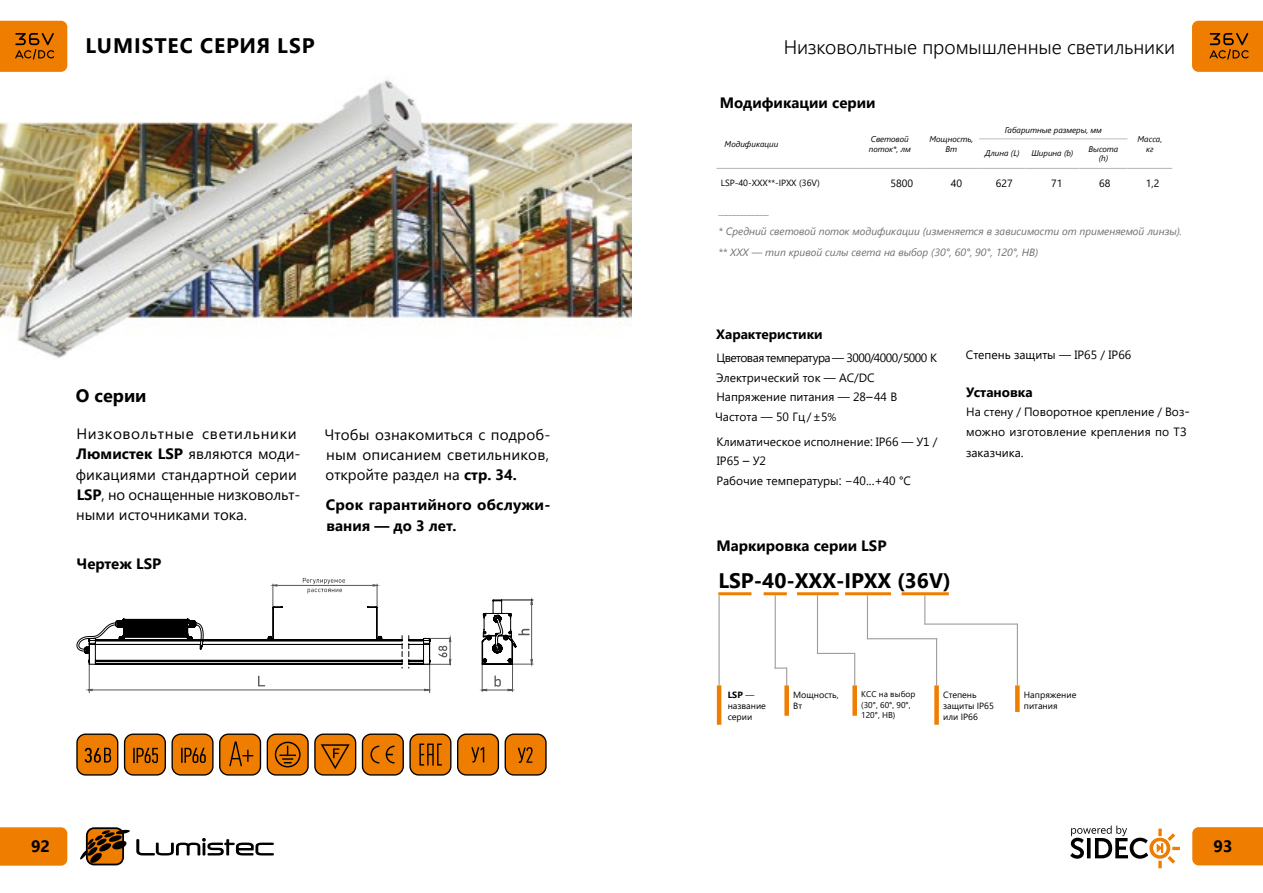
<style>
.page{position:relative;width:1263px;height:893px;background:#fff}
.page>*{position:absolute;margin:0;border:0;box-sizing:border-box;transform-origin:0 0}
.t1{font:700 21px "Segoe UI";color:#000}
.t2{font:700 21px "Segoe UI";letter-spacing:.03em;color:#000}
.t3{font:300 19.5px "Segoe UI";letter-spacing:-.005em;color:#000}
.t4{font:700 18px "Segoe UI";color:#000}
.t5{font:700 16.5px "Segoe UI";color:#000}
.t6{font:15px/20.2px "Segoe UI";letter-spacing:.005em;color:#000}
.t7{font:700 15px/21px "Segoe UI";color:#000}
.t8{font:700 13.5px "Segoe UI";color:#000}
.t9{font:12px/19.5px "Segoe UI";color:#000}
.t10{font:italic 10.5px/21.1px "Segoe UI";color:#706f6f}
.t11{font:10.5px "Segoe UI";color:#000}
.t12{font:300 10.5px "Segoe UI";color:#706f6f}
.t13{font:9px/10.8px "Segoe UI";color:#000}
.t14{font:8.4px/10.1px "Segoe UI";color:#000}
.t15{font:italic 8.25px/9.9px "Segoe UI";color:#000;text-align:center}
.s1{font-weight:700}
</style>
<div class="page">
<div style="left:0;top:827px;width:67px;height:39px;background:#ef7d00"></div>
<div style="left:1192px;top:827px;width:71px;height:38px;background:#ef7d00"></div>
<svg style="left:80px;top:827px;width:194px;height:38px"></svg>
<svg style="left:1070px;top:826px;width:110px;height:42px"></svg>
<svg style="left:0;top:21px;width:67px;height:51px;background:#dc7401"></svg>
<svg style="left:1192px;top:21px;width:71px;height:51px;background:#dd7401"></svg>
<img style="left:0;top:77px;width:631px;height:281px">
<hr style="left:979px;top:139px;width:46px;height:1px;background:#bcbcbc">
<hr style="left:1025px;top:139px;width:54px;height:1px;background:#bcbcbc">
<hr style="left:1079px;top:139px;width:48px;height:1px;background:#bcbcbc">
<hr style="left:716px;top:168px;width:140px;height:1px;background:#bcbcbc">
<hr style="left:856px;top:168px;width:68px;height:1px;background:#bcbcbc">
<hr style="left:924px;top:168px;width:55px;height:1px;background:#bcbcbc">
<hr style="left:979px;top:168px;width:46px;height:1px;background:#bcbcbc">
<hr style="left:1025px;top:168px;width:54px;height:1px;background:#bcbcbc">
<hr style="left:1079px;top:168px;width:48px;height:1px;background:#bcbcbc">
<hr style="left:1127px;top:168px;width:45px;height:1px;background:#bcbcbc">
<hr style="left:429px;top:662px;width:1px;height:31px;background:#575756">
<hr style="left:89px;top:662px;width:1px;height:31px;background:#575756">
<svg style="left:77px;top:578px;width:375px;height:90px"></svg>
<svg style="left:87px;top:676px;width:342px;height:15px"></svg>
<svg style="left:481px;top:599px;width:52px;height:92px"></svg>
<hr style="left:718px;top:592px;width:33px;height:3px;background:#ef7d00">
<hr style="left:764px;top:592px;width:23px;height:3px;background:#ef7d00">
<hr style="left:797px;top:592px;width:42px;height:3px;background:#ef7d00">
<hr style="left:845px;top:592px;width:46px;height:3px;background:#ef7d00">
<hr style="left:718px;top:595px;width:2px;height:90px;background:#9d9d9c">
<hr style="left:775px;top:595px;width:1px;height:74px;background:#9d9d9c">
<hr style="left:817px;top:595px;width:1px;height:59px;background:#9d9d9c">
<hr style="left:867px;top:595px;width:1px;height:44px;background:#9d9d9c">
<hr style="left:717px;top:685px;width:4px;height:40px;background:#ef7d00">
<hr style="left:867px;top:638px;width:70px;height:1px;background:#9d9d9c">
<hr style="left:817px;top:653px;width:38px;height:1px;background:#9d9d9c">
<div style="left:784px;top:685px;width:5px;height:31px;background:#ef7d00"></div>
<svg style="left:775px;top:667px;width:12px;height:18px"></svg>
<div style="left:852px;top:685px;width:5px;height:31px;background:#ef7d00"></div>
<hr style="left:854px;top:653px;width:1px;height:32px;background:#9d9d9c">
<div style="left:934px;top:685px;width:5px;height:40px;background:#ef7d00"></div>
<hr style="left:936px;top:638px;width:1px;height:47px;background:#9d9d9c">
<hr style="left:902px;top:592px;width:47px;height:3px;background:#ef7d00">
<hr style="left:924px;top:595px;width:1px;height:30px;background:#9d9d9c">
<div style="left:1015px;top:685px;width:5px;height:27px;background:#ef7d00"></div>
<hr style="left:1017px;top:623px;width:1px;height:62px;background:#9d9d9c">
<hr style="left:925px;top:623px;width:92px;height:2px;background:#9d9d9c">
<svg style="left:76px;top:733px;width:42px;height:43px;background:#c36e11"></svg>
<svg style="left:267px;top:733px;width:89px;height:43px;background:#c5751e"></svg>
<svg style="left:362px;top:733px;width:89px;height:43px;background:#ca781e"></svg>
<svg style="left:457px;top:733px;width:42px;height:43px;background:#cd7210"></svg>
<svg style="left:124px;top:733px;width:137px;height:43px;background:#c87923"></svg>
<svg style="left:505px;top:733px;width:42px;height:43px;background:#cd7311"></svg>
<h1 class="t2" style="left:86px;top:26px;width:231px">LUMISTEC СЕРИЯ LSP</h1>
<h2 class="t3" style="left:784px;top:28px;width:393px">Низковольтные промышленные светильники</h2>
<p class="t7" style="left:720px;top:91px;width:157px">Модификации серии</p>
<p class="t15" style="left:725px;top:138px;width:55px">Модификации</p>
<p class="t15" style="left:869px;top:133px;width:43px;text-align:left">Световой поток*, лм</p>
<p class="t15" style="left:929px;top:133px;width:46px">Мощность,<br>Вт</p>
<p class="t15" style="left:1005px;top:123px;width:99px">Габаритные размеры, мм</p>
<p class="t15" style="left:985px;top:147px;width:36px">Длина (L)</p>
<p class="t15" style="left:1031px;top:147px;width:44px">Ширина (b)</p>
<p class="t15" style="left:1088px;top:142px;width:31px">Высота (h)</p>
<p class="t15" style="left:1137px;top:133px;width:26px">Масса, кг</p>
<h3 class="t4" style="left:76px;top:379px;width:72px">О серии</h3>
<p class="t6" style="left:76px;top:422px;width:226px">Низковольтные светильники<br><span class="s1">Люмистек LSP</span> являются моди&shy;фикациями стандартной серии<br><span class="s1">LSP</span>, но оснащенные низковольт&shy;ными источниками тока.</p>
<p class="t6" style="left:324px;top:423px;width:227px;text-align:justify">Чтобы ознакомиться с подроб&shy;ным описанием светильников, откройте раздел на <span class="s1">стр. 34.</span></p>
<p class="t7" style="left:326px;top:493px;width:226px">Срок гарантийного обслужи&shy;вания — до 3 лет.</p>
<p class="t7" style="left:77px;top:552px;width:86px">Чертеж LSP</p>
<p class="t13" style="left:721px;top:177px;width:101px">LSP-40-XXX**-IPXX (36V)</p>
<p class="t11" style="left:890px;top:173px;width:24px">5800</p>
<p class="t11" style="left:951px;top:173px;width:13px">40</p>
<p class="t11" style="left:996px;top:173px;width:18px">627</p>
<p class="t11" style="left:1051px;top:173px;width:13px">71</p>
<p class="t11" style="left:1099px;top:173px;width:13px">68</p>
<p class="t11" style="left:1146px;top:173px;width:15px">1,2</p>
<p class="t12" style="left:718px;top:200px;width:52px">_____________</p>
<p class="t10" style="left:718px;top:219px;width:465px">* Средний световой поток модификации (изменяется в зависимости от применяемой линзы). ** XXX — тип кривой силы света на выбор (30°, 60°, 90°, 120°, HB)</p>
<p class="t8" style="left:716px;top:321px;width:108px">Характеристики</p>
<p class="t9" style="left:715px;top:347px;width:223px">Цветовая температура — 3000/4000/5000 К<br>Электрический ток — AC/DC<br>Напряжение питания — 28–44 В<br>Частота — 50 Гц/±5%</p>
<p class="t9" style="left:716px;top:431px;width:223px">Климатическое исполнение: IP66 — У1 /<br>IP65 – У2<br>Рабочие температуры: −40...+40 °С</p>
<p class="t9" style="left:966px;top:344px;width:167px">Степень защиты — IP65 / IP66</p>
<p class="t8" style="left:966px;top:379px;width:68px">Установка</p>
<p class="t9" style="left:966px;top:401px;width:225px">На стену / Поворотное крепление / Воз&shy;можно изготовление крепления по ТЗ</p>
<p class="t9" style="left:966px;top:442px;width:59px">заказчика.</p>
<p class="t7" style="left:716px;top:534px;width:172px">Маркировка серии LSP</p>
<h1 class="t1" style="left:718px;top:561px;width:234px">LSP-40-XXX-IPXX (36V)</h1>
<p class="t13" style="left:728px;top:688px;width:40px"><span class="s1">LSP</span> — название серии</p>
<p class="t13" style="left:793px;top:688px;width:47px">Мощность,<br>Вт</p>
<p class="t14" style="left:861px;top:689px;width:56px">КСС на выбор (30°, 60°, 90°,<br>120°, HB)</p>
<p class="t13" style="left:943px;top:688px;width:52px">Степень защиты IP65 или IP66</p>
<p class="t13" style="left:1024px;top:688px;width:54px">Напряжение питания</p>
<h3 class="t5" style="left:31px;top:831px;width:20px">92</h3>
<h3 class="t5" style="left:1213px;top:831px;width:20px">93</h3>
</div>
